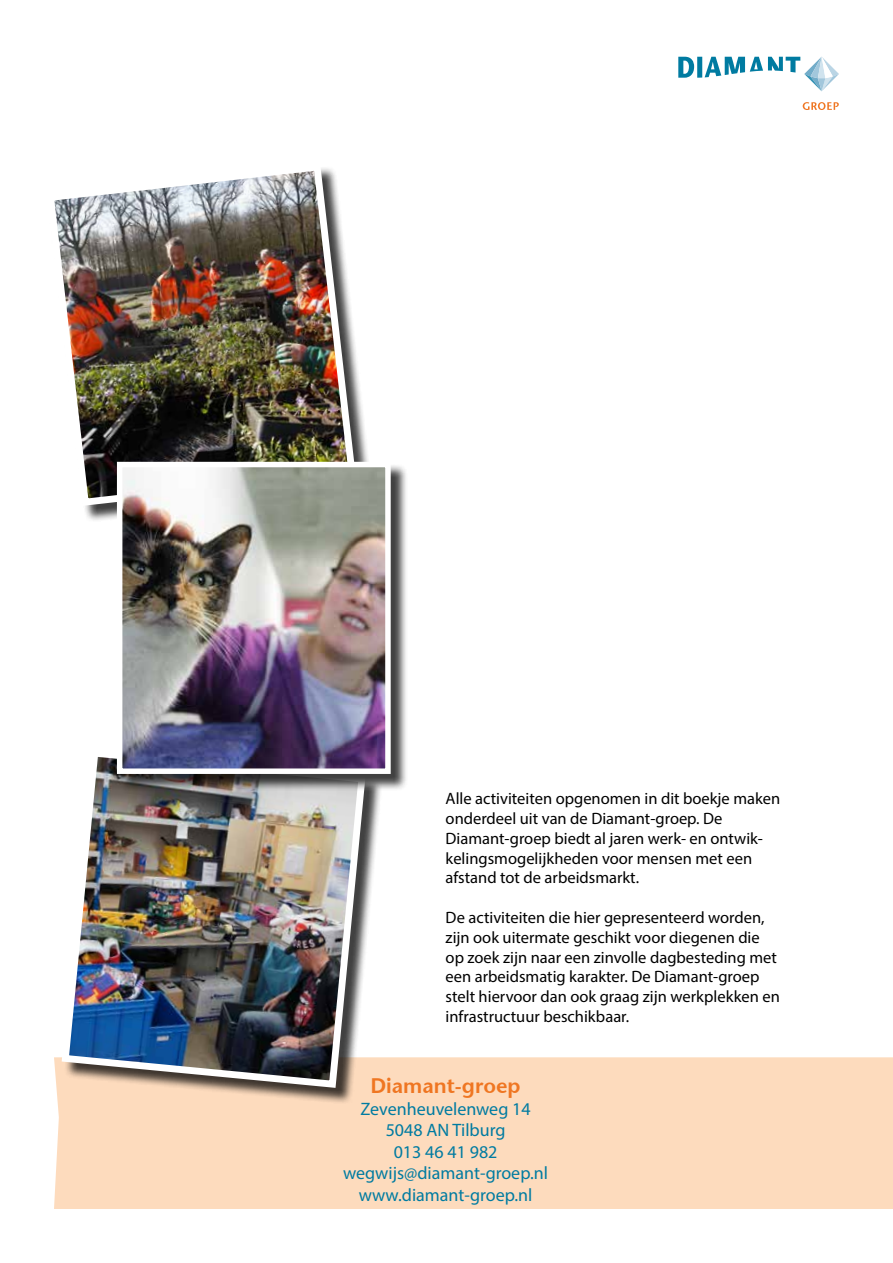
<style>
.page{position:relative;width:893px;height:1263px;background:#fff}
.page>*{position:absolute;margin:0;border:0;box-sizing:border-box;transform-origin:0 0}
.t1{font:21px "Stone Sans Semi Bold";color:#ef7622}
.t2{font:18px/21.6px "Myriad Pro";color:#007ba1;text-align:center}
.t3{font:16.5px/19.8px "Myriad Pro";color:#000}
</style>
<div class="page">
<div style="left:54px;top:1057px;width:839px;height:152px;background:#fddbbd"></div>
<div style="left:49px;top:165px;width:323px;height:357px;background:#000;opacity:.75"></div>
<img style="left:49px;top:165px;width:310px;height:345px">
<div style="left:64px;top:751px;width:318px;height:354px;background:#000;opacity:.75"></div>
<img style="left:58px;top:751px;width:311px;height:340px">
<div style="left:119px;top:464px;width:289px;height:327px;background:#000;opacity:.75"></div>
<img style="left:123px;top:468px;width:262px;height:300px">
<div style="left:117px;top:462px;width:274px;height:312px;border:5px solid #fff"></div>
<svg style="left:803px;top:102px;width:36px;height:8px"></svg>
<svg style="left:678px;top:57px;width:161px;height:34px"></svg>
<p class="t3" style="left:446px;top:788px;width:336px">Alle activiteiten opgenomen in dit boekje maken onderdeel uit van de Diamant-groep. De Diamant-groep biedt al jaren werk- en ontwik&shy;kelingsmogelijkheden voor mensen met een afstand tot de arbeidsmarkt.</p>
<p class="t3" style="left:446px;top:907px;width:336px">De activiteiten die hier gepresenteerd worden, zijn ook uitermate geschikt voor diegenen die op zoek zijn naar een zinvolle dagbesteding met een arbeidsmatig karakter. De Diamant-groep stelt hiervoor dan ook graag zijn werkplekken en infrastructuur beschikbaar.</p>
<p class="t1" style="left:370px;top:1073px;width:152px">Diamant-groep</p>
<p class="t2" style="left:343px;top:1097px;width:207px">Zevenheuvelenweg 14<br>5048 AN Tilburg<br>013 46 41 982 wegwijs@diamant-groep.nl www.diamant-groep.nl</p>
</div>
